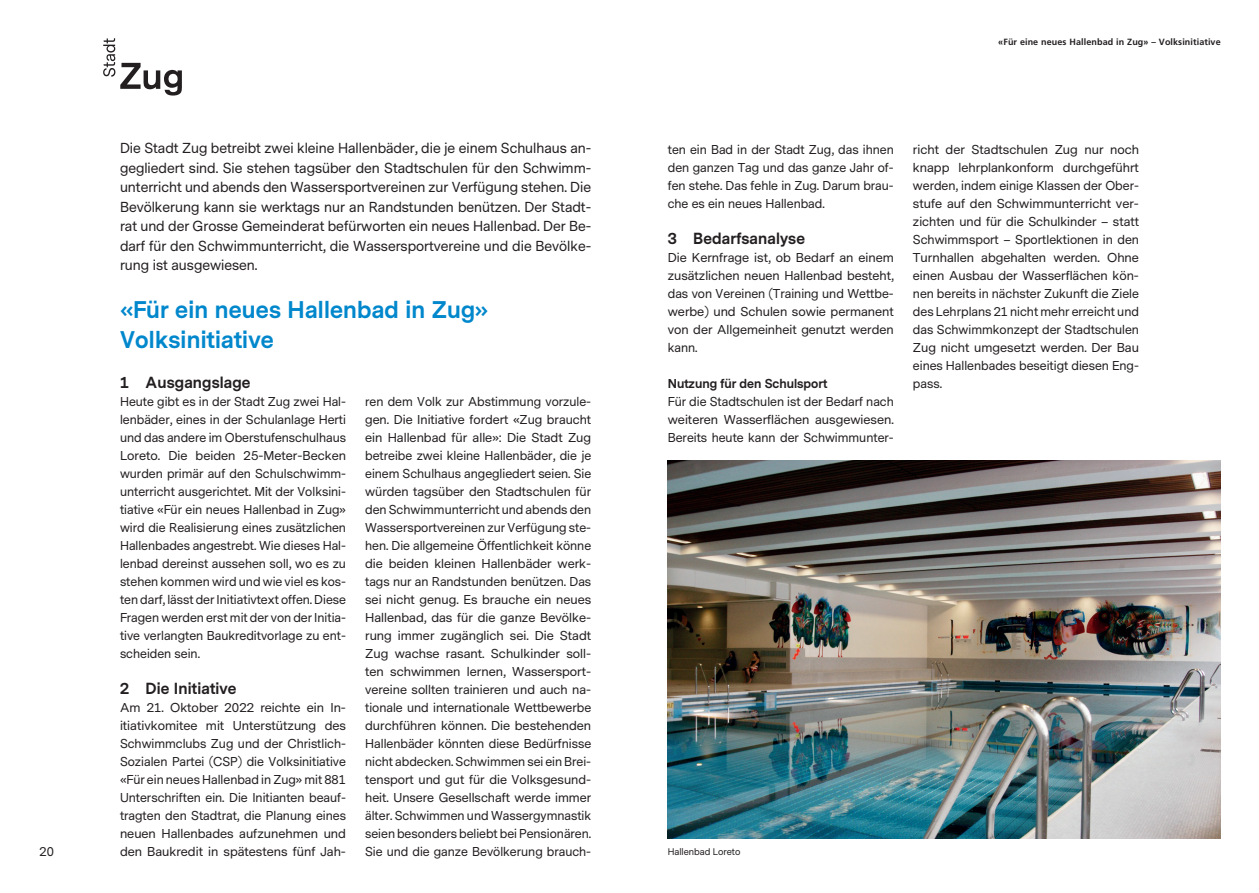
<style>
.page{position:relative;width:1259px;height:893px;background:#fff}
.page>*{position:absolute;margin:0;border:0;box-sizing:border-box;transform-origin:0 0}
.t1{font:700 22.5px/30px "Messina Sans";letter-spacing:.01em;color:#0087cc}
.t2{font:700 15px "Messina Sans";letter-spacing:.01em;color:#231f20}
.t3{font:13.5px/19.5px "Messina Sans";color:#231f20;text-align:justify}
.t4{font:12px/18px "Messina Sans";color:#231f20;text-align:justify}
.t5{font:700 12px "Messina Sans";color:#231f20}
.t6{font:700 9px "Frutiger LT Std";letter-spacing:.01em;color:#231f20}
.t7{font:9px "Messina Sans";color:#231f20}
</style>
<div class="page">
<svg style="left:103px;top:38px;width:79px;height:58px"></svg>
<img style="left:668px;top:460px;width:552px;height:378px">
<p class="t4" style="left:40px;top:843px;width:16px">20</p>
<p class="t3" style="left:120px;top:139px;width:473px">Die Stadt Zug betreibt zwei kleine Hallenbäder, die je einem Schulhaus an&shy;gegliedert sind. Sie stehen tagsüber den Stadtschulen für den Schwimm&shy;unterricht und abends den Wassersportvereinen zur Verfügung stehen. Die Bevölkerung kann sie werktags nur an Randstunden benützen. Der Stadt&shy;rat und der Grosse Gemeinderat befürworten ein neues Hallenbad. Der Be&shy;darf für den Schwimmunterricht, die Wassersportvereine und die Bevölke&shy;rung ist ausgewiesen.</p>
<h1 class="t1" style="left:120px;top:295px;width:370px">«Für ein neues Hallenbad in Zug»<br>Volksinitiative</h1>
<p class="t2" style="left:120px;top:372px;width:132px">1 Ausgangslage</p>
<p class="t4" style="left:120px;top:393px;width:227px">Heute gibt es in der Stadt Zug zwei Hal&shy;lenbäder, eines in der Schulanlage Herti und das andere im Oberstufenschulhaus Loreto. Die beiden 25-Meter-Becken wurden primär auf den Schulschwimm&shy;unterricht ausgerichtet. Mit der Volksini&shy;tiative «Für ein neues Hallenbad in Zug» wird die Realisierung eines zusätzlichen Hallenbades angestrebt. Wie dieses Hal&shy;lenbad dereinst aussehen soll, wo es zu stehen kommen wird und wie viel es kos&shy;ten darf, lässt der Initiativtext offen. Diese Fragen werden erst mit der von der Initia&shy;tive verlangten Baukreditvorlage zu ent&shy;scheiden sein.</p>
<p class="t2" style="left:120px;top:678px;width:118px">2 Die Initiative</p>
<p class="t4" style="left:120px;top:699px;width:227px">Am 21. Oktober 2022 reichte ein In&shy;itiativkomitee mit Unterstützung des Schwimmclubs Zug und der Christlich-Sozialen Partei (CSP) die Volksinitiative «Für ein neues Hallenbad in Zug» mit 881<br>Unterschriften ein. Die Initianten beauf&shy;tragten den Stadtrat, die Planung eines neuen Hallenbades aufzunehmen und den Baukredit in spätestens fünf Jah-</p>
<p class="t4" style="left:365px;top:393px;width:227px">ren dem Volk zur Abstimmung vorzule&shy;gen. Die Initiative fordert «Zug braucht ein Hallenbad für alle»: Die Stadt Zug betreibe zwei kleine Hallenbäder, die je einem Schulhaus angegliedert seien. Sie würden tagsüber den Stadtschulen für den Schwimmunterricht und abends den Wassersportvereinen zur Verfügung ste&shy;hen. Die allgemeine Öffentlichkeit könne die beiden kleinen Hallenbäder werk&shy;tags nur an Randstunden benützen. Das sei nicht genug. Es brauche ein neues Hallenbad, das für die ganze Bevölke&shy;rung immer zugänglich sei. Die Stadt Zug wachse rasant. Schulkinder soll&shy;ten schwimmen lernen, Wassersport&shy;vereine sollten trainieren und auch na&shy;tionale und internationale Wettbewerbe durchführen können. Die bestehenden Hallenbäder könnten diese Bedürfnisse nicht abdecken. Schwimmen sei ein Brei&shy;tensport und gut für die Volksgesund&shy;heit. Unsere Gesellschaft werde immer älter. Schwimmen und Wassergymnastik seien besonders beliebt bei Pensionären.<br>Sie und die ganze Bevölkerung brauch-</p>
<p class="t6" style="left:998px;top:37px;width:224px">«Für eine neues Hallenbad in Zug» – Volksinitiative</p>
<p class="t4" style="left:668px;top:141px;width:227px">ten ein Bad in der Stadt Zug, das ihnen den ganzen Tag und das ganze Jahr of&shy;fen stehe. Das fehle in Zug. Darum brau&shy;che es ein neues Hallenbad.</p>
<p class="t2" style="left:668px;top:228px;width:139px">3 Bedarfsanalyse</p>
<p class="t4" style="left:668px;top:249px;width:227px">Die Kernfrage ist, ob Bedarf an einem zusätzlichen neuen Hallenbad besteht, das von Vereinen (Training und Wettbe&shy;werbe) und Schulen sowie permanent von der Allgemeinheit genutzt werden kann.</p>
<p class="t5" style="left:668px;top:375px;width:161px">Nutzung für den Schulsport</p>
<p class="t4" style="left:668px;top:393px;width:227px">Für die Stadtschulen ist der Bedarf nach weiteren Wasserflächen ausgewiesen.<br>Bereits heute kann der Schwimmunter-</p>
<p class="t4" style="left:913px;top:141px;width:227px">richt der Stadtschulen Zug nur noch knapp lehrplankonform durchgeführt werden, indem einige Klassen der Ober&shy;stufe auf den Schwimmunterricht ver&shy;zichten und für die Schulkinder – statt Schwimmsport – Sportlektionen in den Turnhallen abgehalten werden. Ohne einen Ausbau der Wasserflächen kön&shy;nen bereits in nächster Zukunft die Ziele des Lehrplans 21 nicht mehr erreicht und das Schwimmkonzept der Stadtschulen Zug nicht umgesetzt werden. Der Bau eines Hallenbades beseitigt diesen Eng&shy;pass.</p>
<p class="t7" style="left:668px;top:846px;width:74px">Hallenbad Loreto</p>
</div>
